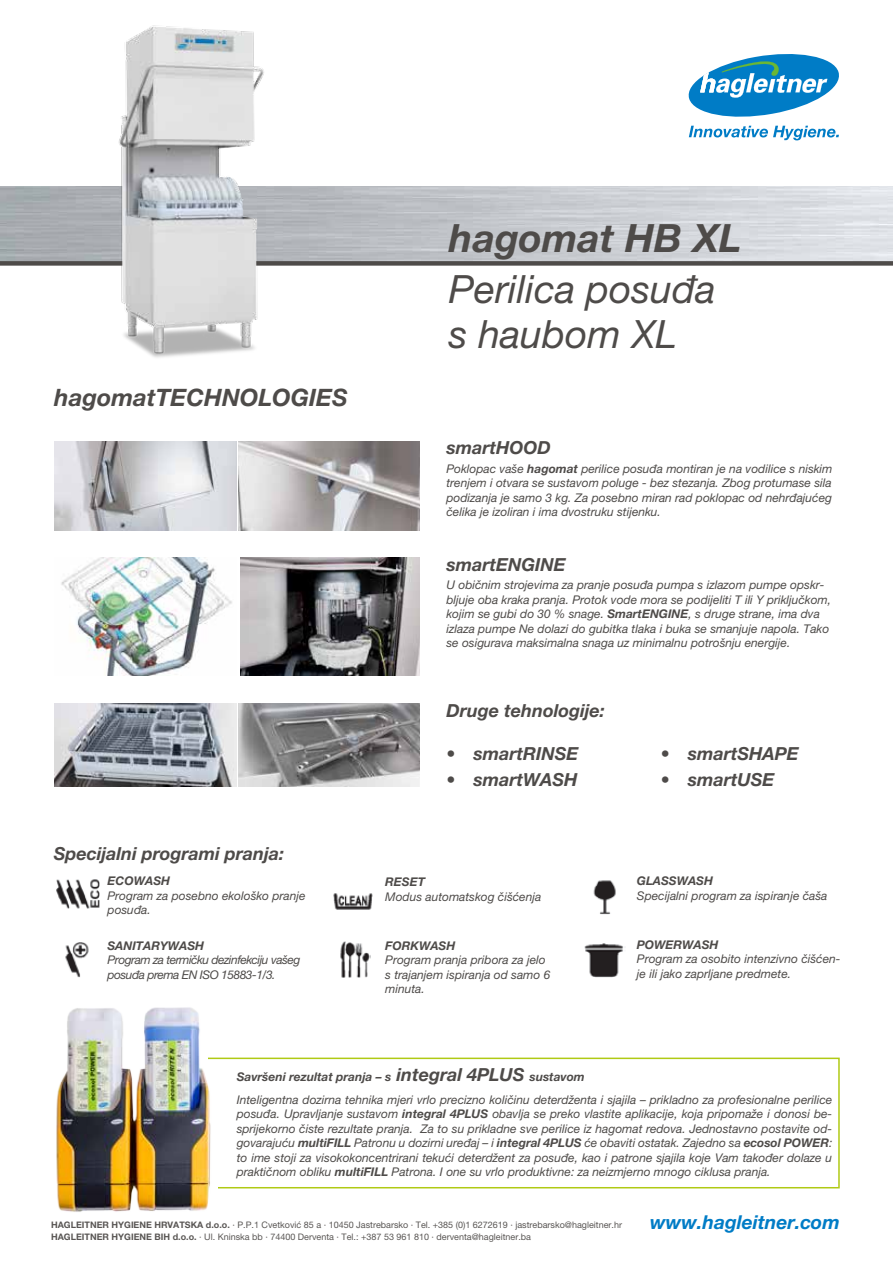
<style>
.page{position:relative;width:893px;height:1263px;background:#fff}
.page>*{position:absolute;margin:0;border:0;box-sizing:border-box;transform-origin:0 0}
.t1{font:italic 39px/45px "Helvetica Neue LT Pro";color:#4e4b49}
.t2{font:italic 700 39px "Helvetica Neue LT Pro";color:#4e4b49}
.t3{font:italic 700 24px "Helvetica Neue LT Pro";color:#4e4b49}
.t4{font:italic 700 19.2px "Helvetica Neue LT Pro";color:#007cc6}
.t5{font:italic 700 18px "Helvetica Neue LT Pro";color:#4e4b49}
.t6{font:italic 12px/14.4px "Helvetica Neue LT Pro";color:#4e4b49}
.t7{font:italic 12px/14.4px "Helvetica Neue LT Pro";letter-spacing:-.04em;color:#4e4b49}
.t8{font:italic 700 12px "Helvetica Neue LT Pro";color:#4e4b49}
.t9{font:9px/12.9px "Helvetica Neue LT Pro";color:#595654}
.s1{font-weight:700}
.s2{font-weight:700;font-size:18px}
</style>
<div class="page">
<div style="left:0;top:261px;width:893px;height:5px;background:#4e4b49"></div>
<img style="left:89px;top:25px;width:205px;height:333px">
<img style="left:54px;top:703px;width:182px;height:83px">
<img style="left:593px;top:880px;width:23px;height:35px">
<img style="left:584px;top:943px;width:39px;height:35px">
<img style="left:75px;top:942px;width:11px;height:2px">
<img style="left:333px;top:893px;width:40px;height:17px">
<img style="left:340px;top:941px;width:30px;height:37px">
<svg style="left:689px;top:54px;width:150px;height:86px"></svg>
<img style="left:239px;top:442px;width:180px;height:88px">
<img style="left:54px;top:442px;width:183px;height:88px">
<img style="left:56px;top:879px;width:43px;height:30px">
<img style="left:238px;top:703px;width:181px;height:83px">
<img style="left:61px;top:558px;width:171px;height:118px">
<img style="left:240px;top:558px;width:179px;height:118px">
<div style="left:156px;top:1057px;width:684px;height:131px;border:2px solid #b0ca14"></div>
<img style="left:56px;top:944px;width:177px;height:268px">
<h2 class="t3" style="left:54px;top:383px;width:295px">hagomatTECHNOLOGIES</h2>
<h3 class="t5" style="left:54px;top:842px;width:232px">Specijalni programi pranja:</h3>
<p class="t8" style="left:108px;top:873px;width:64px">ECOWASH</p>
<p class="t6" style="left:108px;top:888px;width:200px">Program za posebno ekološko pranje posuđa.</p>
<p class="t8" style="left:108px;top:938px;width:9px">sanitar</p>
<p class="t8" style="left:160px;top:938px;width:18px">ywash</p>
<p class="t7" style="left:108px;top:953px;width:194px">Program za termičku dezinfekciju vašeg posuđa prema EN ISO 15883-1/3.</p>
<h1 class="t2" style="left:449px;top:214px;width:294px">hagomat HB XL</h1>
<h1 class="t1" style="left:449px;top:266px;width:268px">Perilica posuđa s haubom XL</h1>
<h3 class="t5" style="left:446px;top:437px;width:106px">smartHOOD</h3>
<p class="t6" style="left:446px;top:461px;width:387px;text-align:justify">Poklopac vaše <span class="s1">hagomat</span> perilice posuđa montiran je na vodilice s niskim trenjem i otvara se sustavom poluge - bez stezanja. Zbog protumase sila podizanja je samo 3 kg. Za posebno miran rad poklopac od nehrđajućeg čelika je izoliran i ima dvostruku stijenku.</p>
<h3 class="t5" style="left:446px;top:553px;width:121px">smartENGINE</h3>
<p class="t6" style="left:446px;top:578px;width:386px">U običnim strojevima za pranje posuđa pumpa s izlazom pumpe opskr&shy;bljuje oba kraka pranja. Protok vode mora se podijeliti T ili Y priključkom, kojim se gubi do 30 % snage. <span class="s1">SmartENGINE</span>, s druge strane, ima dva izlaza pumpe Ne dolazi do gubitka tlaka i buka se smanjuje napola. Tako se osigurava maksimalna snaga uz minimalnu potrošnju energije.</p>
<h3 class="t5" style="left:446px;top:700px;width:160px">Druge tehnologije:</h3>
<h3 class="t5" style="left:446px;top:743px;width:133px">• smartRINSE</h3>
<h3 class="t5" style="left:446px;top:769px;width:132px">• smartWASH</h3>
<h3 class="t5" style="left:661px;top:743px;width:140px">• smartSHAPE</h3>
<h3 class="t5" style="left:661px;top:769px;width:115px">• smartUSE</h3>
<p class="t8" style="left:385px;top:875px;width:41px">reSET</p>
<p class="t6" style="left:385px;top:889px;width:158px">Modus automatskog čišćenja</p>
<p class="t8" style="left:385px;top:938px;width:71px">FORKWASH</p>
<p class="t6" style="left:385px;top:953px;width:167px">Program pranja pribora za jelo s trajanjem ispiranja od samo 6 minuta.</p>
<p class="t8" style="left:637px;top:874px;width:10px">glasswash</p>
<p class="t6" style="left:637px;top:888px;width:192px">Specijalni program za ispiranje čaša</p>
<p class="t8" style="left:637px;top:937px;width:83px">POWERWASH</p>
<p class="t6" style="left:637px;top:952px;width:205px">Program za osobito intenzivno čišćen&shy;je ili jako zaprljane predmete.</p>
<p class="t6" style="left:237px;top:1065px;width:597px;line-height:23px"><span class="s1">Savršeni rezultat pranja – s</span> <span class="s2">integral 4PLUS</span> <span class="s1">sustavom<br></span>Inteligentna dozirna tehnika mjeri vrlo precizno količinu deterdženta i sjajila – prikladno za profesionalne perilice</p>
<p class="t6" style="left:237px;top:1107px;width:597px;text-align:justify">posuđa. Upravljanje sustavom <span class="s1">integral 4PLUS</span> obavlja se preko vlastite aplikacije, koja pripomaže i donosi be&shy;sprijekorno čiste rezultate pranja. Za to su prikladne sve perilice iz hagomat redova. Jednostavno postavite od&shy;govarajuću <span class="s1">multiFILL</span> Patronu u dozirni uređaj – i <span class="s1">integral 4PLUS</span> će obaviti ostatak. Zajedno sa <span class="s1">ecosol POWER</span>: to ime stoji za visokokoncentrirani tekući deterdžent za posuđe, kao i patrone sjajila koje Vam također dolaze u praktičnom obliku <span class="s1">multiFILL</span> Patrona. I one su vrlo produktivne: za neizmjerno mnogo ciklusa pranja.</p>
<p class="t9" style="left:51px;top:1218px;width:573px"><span class="s1">HAGLEITNER HYGIENE HRVATSKA d.o.o.</span> · P.P.1 Cvetković 85 a · 10450 Jastrebarsko · Tel. +385 (0)1 6272619 · jastrebarsko@hagleitner.hr<br><span class="s1">HAGLEITNER HYGIENE BiH d.o.o.</span> · Ul. Kninska bb · 74400 Derventa · Tel.: +387 53 961 810 · derventa@hagleitner.ba</p>
<h3 class="t4" style="left:650px;top:1210px;width:191px">www.hagleitner.com</h3>
</div>
